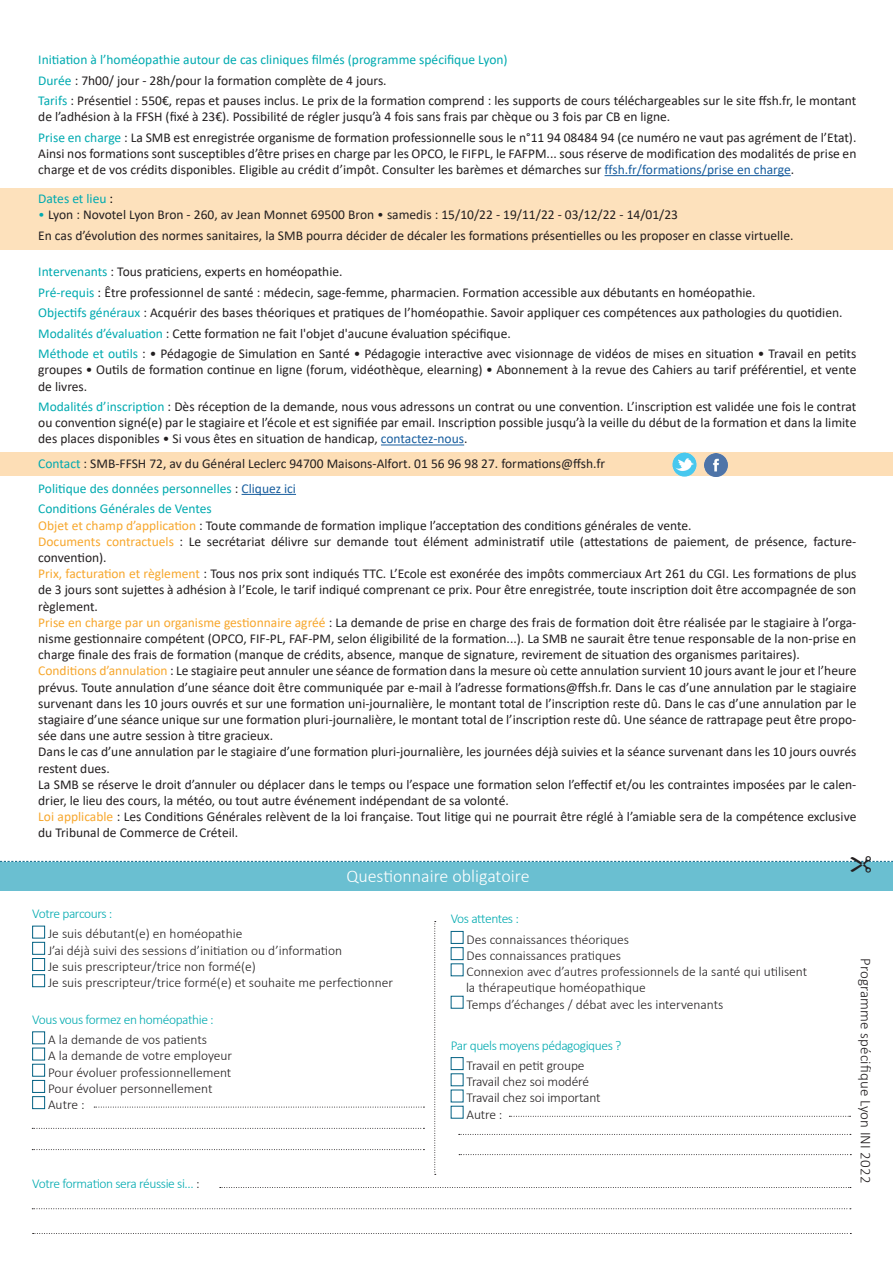
<style>
.page{position:relative;width:893px;height:1263px;background:#fff}
.page>*{position:absolute;margin:0;border:0;box-sizing:border-box;transform-origin:0 0}
.t1{font:300 18px "Calibri";color:#fff}
.t2{font:300 15px "Calibri";letter-spacing:.01em;color:#231f20}
.t3{font:13.5px/16.2px "Calibri";color:#231f20}
.t4{font:300 13.5px/16.2px "Calibri";color:#231f20}
.t5{font:300 13.5px "Calibri";letter-spacing:-.03em;color:#00aab0}
.t6{font:13.5px "Calibri";color:#00aab0}
.s1{color:#00aab0}
.s2{color:#175d9e}
.s3{color:#000}
.s4{font-weight:300;color:#00aab0}
.s5{font-weight:300}
.s6{color:#f7a72d}
.s7{color:#231f20}
</style>
<div class="page">
<div style="left:0;top:453px;width:893px;height:23px;background:#fddeb6"></div>
<div style="left:0;top:189px;width:893px;height:61px;background:#fde1bc"></div>
<hr style="left:605px;top:175px;width:186px;height:1px;background:#175d9e">
<hr style="left:381px;top:444px;width:83px;height:1px;background:#175d9e">
<hr style="left:242px;top:494px;width:54px;height:1px;background:#175d9e">
<img style="left:672px;top:452px;width:26px;height:25px">
<img style="left:705px;top:453px;width:23px;height:23px">
<div style="left:0;top:862px;width:893px;height:29px;background:#6abfd1"></div>
<div style="left:32px;top:926px;width:13px;height:12px;border:1px solid #026183"></div>
<div style="left:32px;top:942px;width:13px;height:13px;border:1px solid #026183"></div>
<div style="left:32px;top:958px;width:13px;height:13px;border:1px solid #026183"></div>
<div style="left:32px;top:974px;width:13px;height:13px;border:1px solid #026183"></div>
<div style="left:32px;top:1031px;width:13px;height:13px;border:1px solid #026183"></div>
<div style="left:32px;top:1048px;width:13px;height:12px;border:1px solid #026183"></div>
<div style="left:32px;top:1064px;width:13px;height:12px;border:1px solid #026183"></div>
<div style="left:32px;top:1080px;width:13px;height:13px;border:1px solid #026183"></div>
<div style="left:32px;top:1096px;width:13px;height:13px;border:1px solid #026183"></div>
<div style="left:451px;top:931px;width:12px;height:13px;border:1px solid #026183"></div>
<div style="left:451px;top:947px;width:12px;height:13px;border:1px solid #026183"></div>
<div style="left:451px;top:1057px;width:12px;height:13px;border:1px solid #026183"></div>
<svg style="left:220px;top:1187px;width:631px;height:1px"></svg>
<svg style="left:32px;top:1208px;width:819px;height:1px"></svg>
<svg style="left:434px;top:921px;width:2px;height:254px"></svg>
<svg style="left:509px;top:1116px;width:341px;height:1px"></svg>
<svg style="left:94px;top:1107px;width:330px;height:1px"></svg>
<svg style="left:32px;top:1128px;width:392px;height:1px"></svg>
<svg style="left:33px;top:1233px;width:818px;height:1px"></svg>
<svg style="left:32px;top:1149px;width:392px;height:1px"></svg>
<svg style="left:459px;top:1134px;width:392px;height:1px"></svg>
<svg style="left:459px;top:1154px;width:392px;height:1px"></svg>
<svg style="left:0;top:860px;width:893px;height:2px"></svg>
<p class="t3" style="left:38px;top:49px;width:820px;line-height:20.4px"><span class="s1">Initiation à l’homéopathie autour de cas cliniques filmés (programme spécifique Lyon)<br>Durée</span> : 7h00/ jour - 28h/pour la formation complète de 4 jours.<br><span class="s1">Tarifs</span> : Présentiel : 550€, repas et pauses inclus. Le prix de la formation comprend : les supports de cours téléchargeables sur le site ffsh.fr, le montant</p>
<p class="t3" style="left:38px;top:106px;width:820px;line-height:20.4px">de l’adhésion à la FFSH (fixé à 23€). Possibilité de régler jusqu’à 4 fois sans frais par chèque ou 3 fois par CB en ligne.<br><span class="s1">Prise en charge</span> : La SMB est enregistrée organisme de formation professionnelle sous le n°11 94 08484 94 (ce numéro ne vaut pas agrément de l’Etat).</p>
<p class="t3" style="left:38px;top:145px;width:820px">Ainsi nos formations sont susceptibles d’être prises en charge par les OPCO, le FIFPL, le FAFPM... sous réserve de modification des modalités de prise en charge et de vos crédits disponibles. Eligible au crédit d’impôt. Consulter les barèmes et démarches sur <span class="s2">ffsh.fr/formations/prise en charge</span>.</p>
<p class="t6" style="left:38px;top:189px;width:76px">Dates et lieu <span class="s3">:</span></p>
<p class="t3" style="left:38px;top:204px;width:757px;line-height:20.4px"><span class="s4">•</span> Lyon : Novotel Lyon Bron - 260, av Jean Monnet 69500 Bron <span class="s5">•</span> samedis : 15/10/22 - 19/11/22 - 03/12/22 - 14/01/23<br>En cas d’évolution des normes sanitaires, la SMB pourra décider de décaler les formations présentielles ou les proposer en classe virtuelle.</p>
<p class="t3" style="left:38px;top:261px;width:820px;line-height:20.4px"><span class="s1">Intervenants</span> : Tous praticiens, experts en homéopathie.<br><span class="s1">Pré-requis</span> : Être professionnel de santé : médecin, sage-femme, pharmacien. Formation accessible aux débutants en homéopathie.<br><span class="s1">Objectifs généraux</span> : Acquérir des bases théoriques et pratiques de l’homéopathie. Savoir appliquer ces compétences aux pathologies du quotidien.<br><span class="s1">Modalités d’évaluation</span> : Cette formation ne fait l'objet d'aucune évaluation spécifique.<br><span class="s1">Méthode et outils</span> : • Pédagogie de Simulation en Santé • Pédagogie interactive avec visionnage de vidéos de mises en situation • Travail en petits</p>
<p class="t3" style="left:38px;top:361px;width:820px">groupes • Outils de formation continue en ligne (forum, vidéothèque, elearning) • Abonnement à la revue des Cahiers au tarif préférentiel, et vente de livres.</p>
<p class="t3" style="left:38px;top:398px;width:820px;text-align:justify"><span class="s1">Modalités d’inscription</span> : Dès réception de la demande, nous vous adressons un contrat ou une convention. L’inscription est validée une fois le contrat ou convention signé(e) par le stagiaire et l’école et est signifiée par email. Inscription possible jusqu’à la veille du début de la formation et dans la limite des places disponibles • Si vous êtes en situation de handicap, <span class="s2">contactez-nous</span>.</p>
<p class="t3" style="left:38px;top:451px;width:569px;line-height:24.8px"><span class="s1">Contact</span> : SMB-FFSH 72, av du Général Leclerc 94700 Maisons-Alfort. 01 56 96 98 27. formations@ffsh.fr<br><span class="s1">Politique des données personnelles</span> : <span class="s2">Cliquez ici</span></p>
<p class="t3" style="left:38px;top:500px;width:820px"><span class="s1">Conditions Générales de Ventes<br></span><span class="s6">Objet et champ d’application</span> : Toute commande de formation implique l’acceptation des conditions générales de vente.<br><span class="s6">Documents contractuels</span> : Le secrétariat délivre sur demande tout élément administratif utile (attestations de paiement, de présence, facture&shy;convention).<br><span class="s6">Prix, facturation et règlement</span> : Tous nos prix sont indiqués TTC. L’Ecole est exonérée des impôts commerciaux Art 261 du CGI. Les formations de plus de 3 jours sont sujettes à adhésion à l’Ecole, le tarif indiqué comprenant ce prix. Pour être enregistrée, toute inscription doit être accompagnée de son règlement.<br><span class="s6">Prise en charge par un organisme gestionnaire agréé</span> : La demande de prise en charge des frais de formation doit être réalisée par le stagiaire à l’orga&shy;nisme gestionnaire compétent (OPCO, FIF-PL, FAF-PM, selon éligibilité de la formation...). La SMB ne saurait être tenue responsable de la non-prise en charge finale des frais de formation (manque de crédits, absence, manque de signature, revirement de situation des organismes paritaires).<br><span class="s6">Conditions d’annulation</span> : Le stagiaire peut annuler une séance de formation dans la mesure où cette annulation survient 10 jours avant le jour et l’heure prévus. Toute annulation d’une séance doit être communiquée par e-mail à l’adresse formations@ffsh.fr. Dans le cas d’une annulation par le stagiaire survenant dans les 10 jours ouvrés et sur une formation uni-journalière, le montant total de l’inscription reste dû. Dans le cas d’une annulation par le stagiaire d’une séance unique sur une formation pluri-journalière, le montant total de l’inscription reste dû. Une séance de rattrapage peut être propo&shy;sée dans une autre session à titre gracieux.<br>Dans le cas d’une annulation par le stagiaire d’une formation pluri-journalière, les journées déjà suivies et la séance survenant dans les 10 jours ouvrés restent dues.<br>La SMB se réserve le droit d’annuler ou déplacer dans le temps ou l’espace une formation selon l’effectif et/ou les contraintes imposées par le calen&shy;drier, le lieu des cours, la météo, ou tout autre événement indépendant de sa volonté.<br><span class="s6">Loi applicable</span> : Les Conditions Générales relèvent de la loi française. Tout litige qui ne pourrait être réglé à l’amiable sera de la compétence exclusive du Tribunal de Commerce de Créteil.</p>
<h1 class="t1" style="left:346px;top:865px;width:185px">Questionnaire obligatoire</h1>
<p class="t5" style="left:32px;top:905px;width:82px">Votre parcours :</p>
<p class="t4" style="left:48px;top:926px;width:346px">Je suis débutant(e) en homéopathie<br>J’ai déjà suivi des sessions d’initiation ou d’information<br>Je suis prescripteur/trice non formé(e)<br>Je suis prescripteur/trice formé(e) et souhaite me perfectionner</p>
<p class="t5" style="left:32px;top:1011px;width:183px">Vous vous formez en homéopathie :</p>
<p class="t4" style="left:48px;top:1031px;width:186px">A la demande de vos patients<br>A la demande de votre employeur<br>Pour évoluer professionnellement<br>Pour évoluer personnellement<br>Autre :</p>
<p class="t5" style="left:451px;top:910px;width:70px">Vos attentes :</p>
<p class="t4" style="left:466px;top:931px;width:343px">Des connaissances théoriques<br>Des connaissances pratiques<br>Connexion avec d’autres professionnels de la santé qui utilisent la thérapeutique homéopathique<br>Temps d’échanges / débat avec les intervenants</p>
<p class="t5" style="left:451px;top:1037px;width:172px">Par quels moyens pédagogiques ?</p>
<p class="t4" style="left:467px;top:1057px;width:136px">Travail en petit groupe<br>Travail chez soi modéré<br>Travail chez soi important<br>Autre :</p>
<p class="t2" style="left:875px;top:958px;width:227px;rotate:90deg">Programme spécifique Lyon INI 2022</p>
<p class="t5" style="left:32px;top:1175px;width:169px">Votre formation sera réussie si... <span class="s7">:</span></p>
</div>
